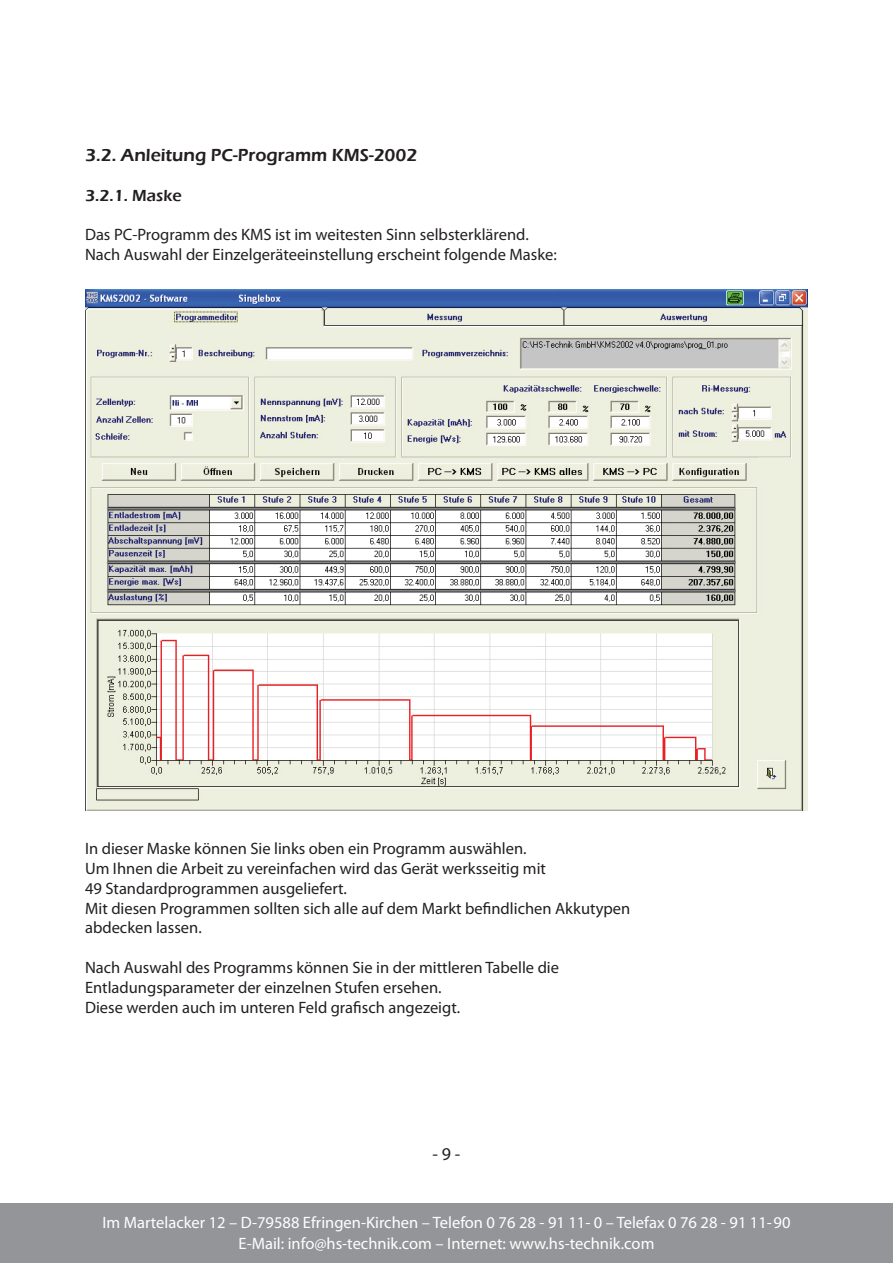
<style>
.page{position:relative;width:893px;height:1263px;background:#fff}
.page>*{position:absolute;margin:0;border:0;box-sizing:border-box;transform-origin:0 0}
.t1{font:600 18px "Eras ITC";color:#231f20}
.t2{font:18px "Myriad Pro";color:#231f20}
.t3{font:16.5px/19.8px "Myriad Pro";color:#231f20}
.t4{font:16.5px/21px "Myriad Pro";color:#fff;text-align:center}
.t5{font:600 16.5px "Eras ITC";color:#231f20}
</style>
<div class="page">
<div style="left:0;top:1203px;width:893px;height:60px;background:#939598"></div>
<img style="left:85px;top:289px;width:723px;height:521px">
<p class="t1" style="left:85px;top:145px;width:334px">3.2. Anleitung PC-Programm KMS-2002</p>
<p class="t5" style="left:85px;top:186px;width:98px">3.2.1. Maske</p>
<p class="t3" style="left:85px;top:225px;width:473px">Das PC-Programm des KMS ist im weitesten Sinn selbsterklärend.<br>Nach Auswahl der Einzelgeräteeinstellung erscheint folgende Maske:</p>
<p class="t3" style="left:85px;top:838px;width:547px">In dieser Maske können Sie links oben ein Programm auswählen.<br>Um Ihnen die Arbeit zu vereinfachen wird das Gerät werksseitig mit<br>49 Standardprogrammen ausgeliefert.<br>Mit diesen Programmen sollten sich alle auf dem Markt befindlichen Akkutypen abdecken lassen.</p>
<p class="t3" style="left:85px;top:957px;width:476px">Nach Auswahl des Programms können Sie in der mittleren Tabelle die<br>Entladungsparameter der einzelnen Stufen ersehen.<br>Diese werden auch im unteren Feld grafisch angezeigt.</p>
<p class="t2" style="left:432px;top:1143px;width:29px">- 9 -</p>
<p class="t4" style="left:102px;top:1211px;width:690px">Im Martelacker 12 – D-79588 Efringen-Kirchen – Telefon 0 76 28 - 91 11- 0 – Telefax 0 76 28 - 91 11-90<br>E-Mail: info@hs-technik.com – Internet: www.hs-technik.com</p>
</div>
